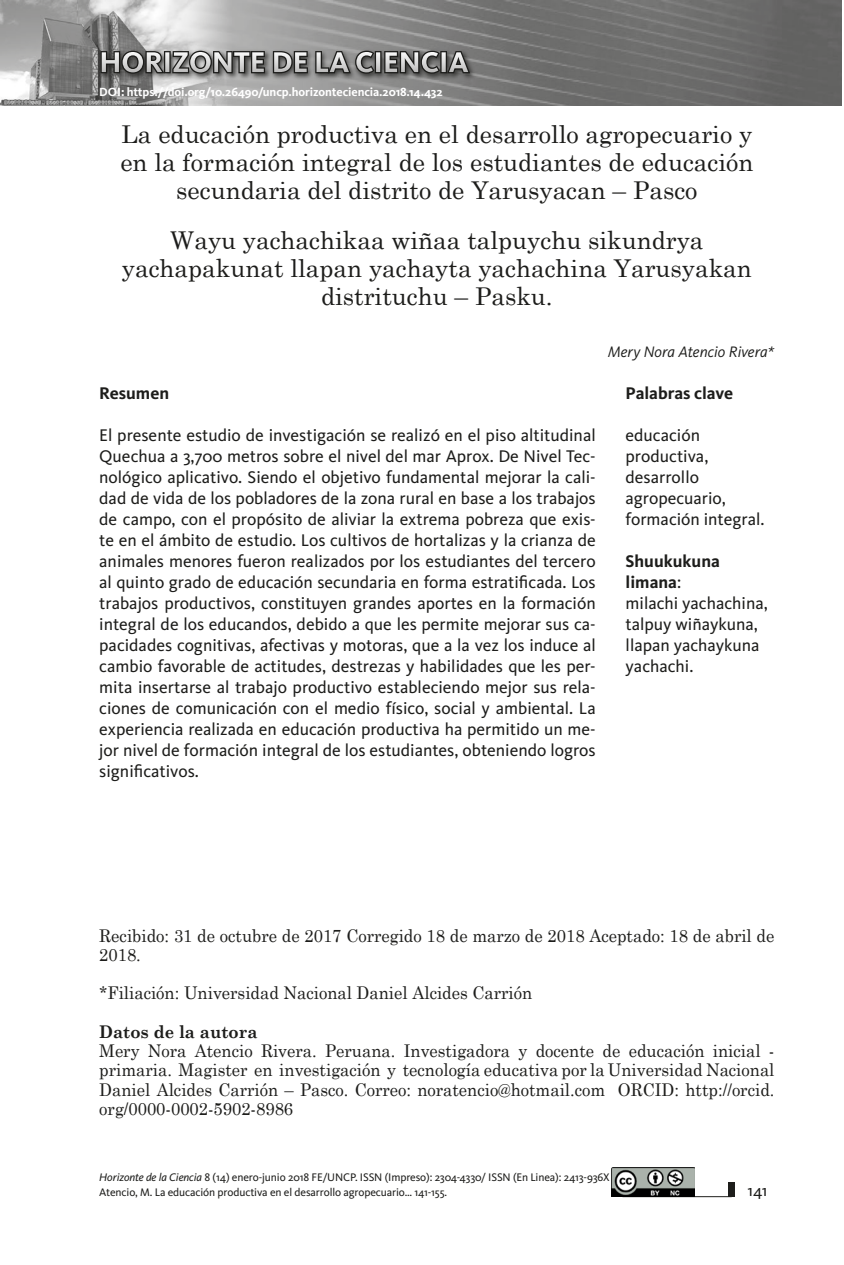
<style>
.page{position:relative;width:844px;height:1265px;background:#fff}
.page>*{position:absolute;margin:0;border:0;box-sizing:border-box;transform-origin:0 0}
.t1{font:700 29.57px "Kievit";color:#fff}
.t2{font:24.5px/28px "Century Schoolbook";color:#1d1d1b;text-align:center}
.t3{font:17.5px/21px "Kievit";color:#1d1d1b}
.t4{font:17.5px/19.2px "Century Schoolbook";color:#1d1d1b;scale:.95 1}
.t5{font:700 17.5px "Kievit";color:#1d1d1b}
.t6{font:700 17.5px "Century Schoolbook";color:#1d1d1b;scale:.95 1}
.t7{font:16.62px "Kievit";color:#1d1d1b}
.t8{font:italic 15.75px "Kievit";color:#1d1d1b}
.t9{font:700 12.25px "Kievit";letter-spacing:-.01em;color:#fff}
.t10{font:11.38px/14.9px "Kievit";letter-spacing:-.01em;color:#1d1d1b}
.s1{font-weight:700}
.s2{font-style:italic}
</style>
<div class="page">
<img style="left:0;top:0;width:841px;height:105px">
<div style="left:98px;top:48px;width:174px;height:33px;background:#1d1d1b;opacity:.75"></div>
<div style="left:270px;top:48px;width:206px;height:33px;background:#1d1d1b;opacity:.75"></div>
<svg style="left:99px;top:49px;width:277px;height:27px;background:#51514f"></svg>
<div style="left:374px;top:51px;width:7px;height:22px;border:3px solid #1d1d1b"></div>
<svg style="left:383px;top:49px;width:89px;height:26px;background:#414140"></svg>
<hr style="left:622px;top:1196px;width:109px;height:1px;background:#1d1d1b">
<div style="left:728px;top:1182px;width:6px;height:15px;background:#1d1d1b"></div>
<img style="left:611px;top:1168px;width:83px;height:29px">
<h1 class="t1" style="left:99px;top:45px;width:371px">HORIZONTE DE LA CIENCIA</h1>
<p class="t9" style="left:99px;top:84px;width:345px">DOI: https://doi.org/10.26490/uncp.horizonteciencia.2018.14.432</p>
<h2 class="t2" style="left:120px;top:118px;width:634px">La educación productiva en el desarrollo agropecuario y en la formación integral de los estudiantes de educación secundaria del distrito de Yarusyacan – Pasco</h2>
<h2 class="t2" style="left:122px;top:224px;width:631px">Wayu yachachikaa wiñaa talpuychu sikundrya yachapakunat llapan yachayta yachachina Yarusyakan distrituchu – Pasku.</h2>
<p class="t5" style="left:99px;top:383px;width:71px">Resumen</p>
<p class="t3" style="left:99px;top:425px;width:498px;text-align:justify">El presente estudio de investigación se realizó en el piso altitudinal Quechua a 3,700 metros sobre el nivel del mar Aprox. De Nivel Tec&shy;nológico aplicativo. Siendo el objetivo fundamental mejorar la cali&shy;dad de vida de los pobladores de la zona rural en base a los trabajos de campo, con el propósito de aliviar la extrema pobreza que exis&shy;te en el ámbito de estudio. Los cultivos de hortalizas y la crianza de animales menores fueron realizados por los estudiantes del tercero al quinto grado de educación secundaria en forma estratificada. Los trabajos productivos, constituyen grandes aportes en la formación integral de los educandos, debido a que les permite mejorar sus ca&shy;pacidades cognitivas, afectivas y motoras, que a la vez los induce al cambio favorable de actitudes, destrezas y habilidades que les per&shy;mita insertarse al trabajo productivo estableciendo mejor sus rela&shy;ciones de comunicación con el medio físico, social y ambiental. La experiencia realizada en educación productiva ha permitido un me&shy;jor nivel de formación integral de los estudiantes, obteniendo logros significativos.</p>
<p class="t8" style="left:607px;top:343px;width:168px">Mery Nora Atencio Rivera*</p>
<p class="t5" style="left:625px;top:383px;width:109px">Palabras clave</p>
<p class="t3" style="left:625px;top:425px;width:140px">educación productiva, desarrollo agropecuario, formación integral.</p>
<p class="t3" style="left:625px;top:551px;width:144px"><span class="s1">Shuukukuna limana</span>:<br>milachi yachachina, talpuy wiñaykuna, llapan yachaykuna yachachi.</p>
<p class="t4" style="left:99px;top:924px;width:712px">Recibido: 31 de octubre de 2017 Corregido 18 de marzo de 2018 Aceptado: 18 de abril de<br>2018.</p>
<p class="t4" style="left:99px;top:982px;width:457px">*Filiación: Universidad Nacional Daniel Alcides Carrión</p>
<p class="t6" style="left:99px;top:1018px;width:168px">Datos de la autora</p>
<p class="t4" style="left:99px;top:1040px;width:712px;text-align:justify">Mery Nora Atencio Rivera. Peruana. Investigadora y docente de educación inicial - primaria. Magister en investigación y tecnología educativa por la Universidad Nacional Daniel Alcides Carrión – Pasco. Correo: noratencio@hotmail.com ORCID: http://orcid. org/0000-0002-5902-8986</p>
<p class="t10" style="left:99px;top:1170px;width:512px"><span class="s2">Horizonte de la Ciencia</span> 8 (14) enero-junio 2018 FE/UNCP. ISSN (Impreso): 2304-4330/ ISSN (En Linea): 2413-936X<br>Atencio, M. La educación productiva en el desarrollo agropecuario… 141-155.</p>
<p class="t7" style="left:747px;top:1181px;width:21px">141</p>
</div>
